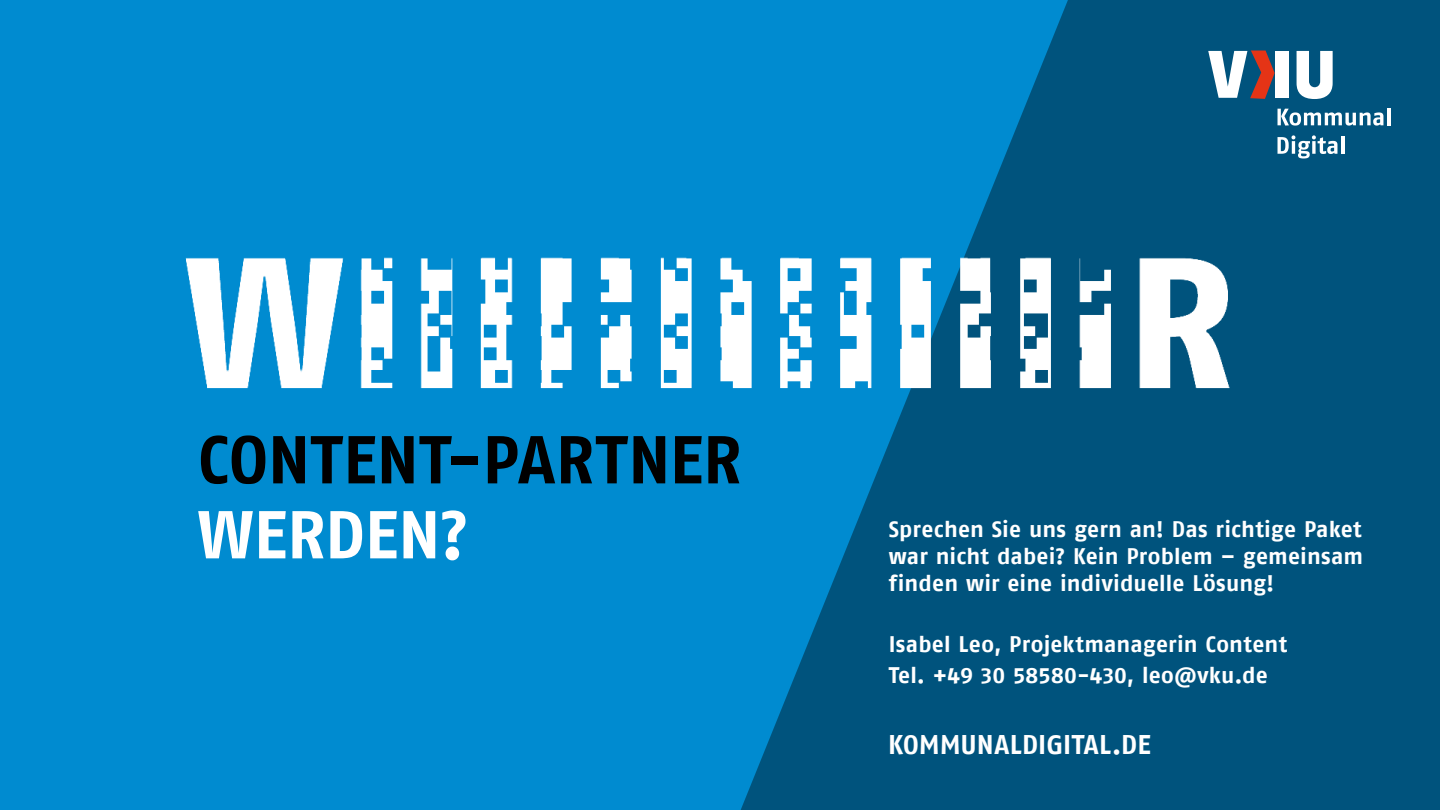
<style>
.page{position:relative;width:1440px;height:810px;background:#008bd0}
.page>*{position:absolute;margin:0;border:0;box-sizing:border-box;transform-origin:0 0}
.t1{font:67.5px "Fago No Bold Lf";letter-spacing:.005em;color:#000}
.t2{font:67.5px "Fago No Bold Lf";color:#fff}
.t3{font:27px "Fago No Bold Lf";color:#fff}
.t4{font:22.5px/27px "Fago No Bold Lf";letter-spacing:.005em;color:#fff;text-align:justify}
</style>
<div class="page">
<svg style="left:740px;top:0;width:700px;height:810px;fill:#00537d"></svg>
<svg style="left:1278px;top:109px;width:105px;height:17px;background:#6b9bb3"></svg>
<hr style="left:1387px;top:108px;width:3px;height:17px;background:#fff">
<svg style="left:1278px;top:135px;width:59px;height:24px"></svg>
<hr style="left:1341px;top:137px;width:3px;height:17px;background:#fff">
<svg style="left:1208px;top:51px;width:67px;height:48px;background:#888894"></svg>
<svg style="left:1297px;top:51px;width:36px;height:48px;background:#b4cdd9"></svg>
<div style="left:1275px;top:51px;width:13px;height:47px;background:#fff"></div>
<img style="left:185px;top:226px;width:1080px;height:192px">
<h1 class="t1" style="left:198px;top:420px;width:545px">CONTENT-PARTNER</h1>
<h1 class="t2" style="left:198px;top:495px;width:273px">WERDEN?</h1>
<p class="t4" style="left:889px;top:515px;width:476px">Sprechen Sie uns gern an! Das richtige Paket war nicht dabei? Kein Problem – gemeinsam finden wir eine individuelle Lösung!</p>
<p class="t4" style="left:889px;top:629px;width:400px;line-height:30.8px">Isabel Leo, Projektmanagerin Content<br>Tel. +49 30 58580-430, leo@vku.de</p>
<p class="t3" style="left:888px;top:728px;width:264px">KOMMUNALDIGITAL.DE</p>
</div>
